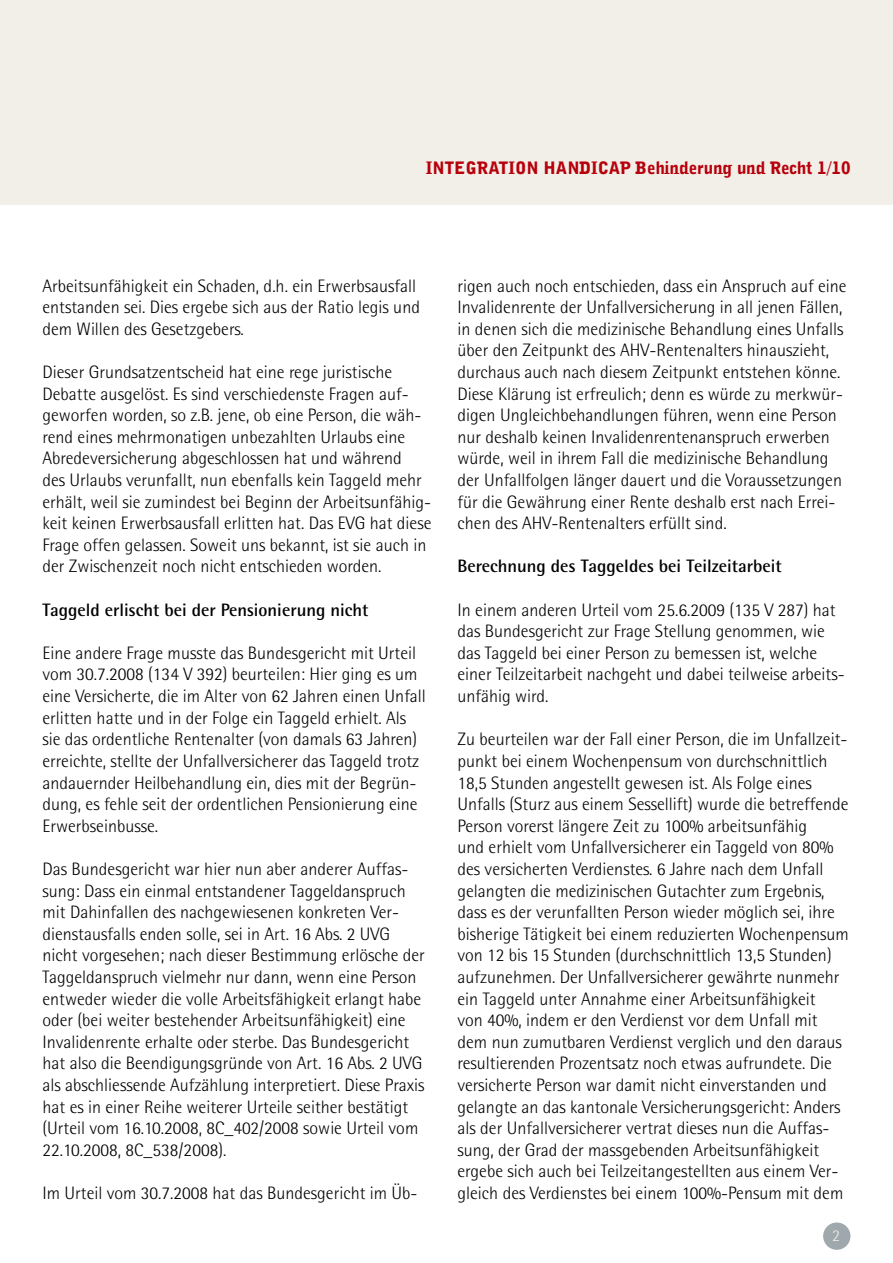
<style>
.page{position:relative;width:893px;height:1263px;background:#fff}
.page>*{position:absolute;margin:0;border:0;box-sizing:border-box;transform-origin:0 0}
.t1{font:300 18px/21.6px "Agfa Rotis Semisans";color:#000}
.t2{font:700 18px "Agfa Rotis Semisans";color:#000}
.t3{font:900 17.1px "Avid Gothic";color:#b7000c}
</style>
<div class="page">
<div style="left:0;top:0;width:893px;height:205px;background:#f1efe7"></div>
<div style="left:823px;top:1222px;width:27px;height:28px;background:#9fa8ac;border-radius:50%"></div>
<p class="t3" style="left:426px;top:156px;width:426px">INTEGRATION HANDICAP Behinderung und Recht 1/10</p>
<p class="t1" style="left:43px;top:275px;width:379px">Arbeitsunfähigkeit ein Schaden, d.h. ein Erwerbsausfall entstanden sei. Dies ergebe sich aus der Ratio legis und dem Willen des Gesetzgebers.</p>
<p class="t1" style="left:43px;top:361px;width:390px">Dieser Grundsatzentscheid hat eine rege juristische Debatte ausgelöst. Es sind verschiedenste Fragen auf&shy;geworfen worden, so z.B. jene, ob eine Person, die wäh&shy;rend eines mehrmonatigen unbezahlten Urlaubs eine Abredeversicherung abgeschlossen hat und während<br>des Urlaubs verunfallt, nun ebenfalls kein Taggeld mehr erhält, weil sie zumindest bei Beginn der Arbeitsunfähig&shy;keit keinen Erwerbsausfall erlitten hat. Das EVG hat diese Frage offen gelassen. Soweit uns bekannt, ist sie auch in der Zwischenzeit noch nicht entschieden worden.</p>
<p class="t2" style="left:43px;top:598px;width:327px">Taggeld erlischt bei der Pensionierung nicht</p>
<p class="t1" style="left:43px;top:642px;width:385px">Eine andere Frage musste das Bundesgericht mit Urteil vom 30.7.2008 (1 34 V 392) beurteilen: Hier ging es um eine Versicherte, die im Alter von 62 Jahren einen Unfall erlitten hatte und in der Folge ein Taggeld erhielt. Als sie das ordentliche Rentenalter (von damals 63 Jahren) erreichte, stellte der Unfallversicherer das Taggeld trotz andauernder Heilbehandlung ein, dies mit der Begrün&shy;dung, es fehle seit der ordentlichen Pensionierung eine Erwerbseinbusse.</p>
<p class="t1" style="left:43px;top:858px;width:384px">Das Bundesgericht war hier nun aber anderer Auffas&shy;sung: Dass ein einmal entstandener Taggeldanspruch mit Dahinfallen des nachgewiesenen konkreten Ver&shy;dienstausfalls enden solle, sei in Art. 1 6 Abs. 2 UVG nicht vorgesehen; nach dieser Bestimmung erlösche der Taggeldanspruch vielmehr nur dann, wenn eine Person entweder wieder die volle Arbeitsfähigkeit erlangt habe oder (bei weiter bestehender Arbeitsunfähigkeit) eine Invalidenrente erhalte oder sterbe. Das Bundesgericht hat also die Beendigungsgründe von Art. 1 6 Abs. 2 UVG als abschliessende Aufzählung interpretiert. Diese Praxis hat es in einer Reihe weiterer Urteile seither bestätigt (Urteil vom 1 6.1 0.2008, 8C_402/2008 sowie Urteil vom 22.1 0.2008, 8C_538/2008).</p>
<p class="t1" style="left:43px;top:1182px;width:376px">Im Urteil vom 30.7.2008 hat das Bundesgericht im Üb-</p>
<p class="t1" style="left:458px;top:275px;width:391px">rigen auch noch entschieden, dass ein Anspruch auf eine Invalidenrente der Unfallversicherung in all jenen Fällen, in denen sich die medizinische Behandlung eines Unfalls über den Zeitpunkt des AHV-Rentenalters hinauszieht, durchaus auch nach diesem Zeitpunkt entstehen könne.<br>Diese Klärung ist erfreulich; denn es würde zu merkwür&shy;digen Ungleichbehandlungen führen, wenn eine Person nur deshalb keinen Invalidenrentenanspruch erwerben würde, weil in ihrem Fall die medizinische Behandlung der Unfallfolgen länger dauert und die Voraussetzungen für die Gewährung einer Rente deshalb erst nach Errei&shy;chen des AHV-Rentenalters erfüllt sind.</p>
<p class="t2" style="left:458px;top:555px;width:326px">Berechnung des Taggeldes bei Teilzeitarbeit</p>
<p class="t1" style="left:458px;top:599px;width:389px">In einem anderen Urteil vom 25.6.2009 (1 35 V 287) hat das Bundesgericht zur Frage Stellung genommen, wie das Taggeld bei einer Person zu bemessen ist, welche einer Teilzeitarbeit nachgeht und dabei teilweise arbeits&shy;unfähig wird.</p>
<p class="t1" style="left:458px;top:728px;width:393px">Zu beurteilen war der Fall einer Person, die im Unfallzeit&shy;punkt bei einem Wochenpensum von durchschnittlich<br>1 8,5 Stunden angestellt gewesen ist. Als Folge eines Unfalls (Sturz aus einem Sessellift) wurde die betreffende Person vorerst längere Zeit zu 1 00% arbeitsunfähig<br>und erhielt vom Unfallversicherer ein Taggeld von 80% des versicherten Verdienstes. 6 Jahre nach dem Unfall gelangten die medizinischen Gutachter zum Ergebnis, dass es der verunfallten Person wieder möglich sei, ihre bisherige Tätigkeit bei einem reduzierten Wochenpensum von 1 2 bis 1 5 Stunden (durchschnittlich 1 3,5 Stunden) aufzunehmen. Der Unfallversicherer gewährte nunmehr ein Taggeld unter Annahme einer Arbeitsunfähigkeit<br>von 40%, indem er den Verdienst vor dem Unfall mit dem nun zumutbaren Verdienst verglich und den daraus resultierenden Prozentsatz noch etwas aufrundete. Die versicherte Person war damit nicht einverstanden und gelangte an das kantonale Versicherungsgericht: Anders als der Unfallversicherer vertrat dieses nun die Auffas&shy;sung, der Grad der massgebenden Arbeitsunfähigkeit ergebe sich auch bei Teilzeitangestellten aus einem Ver&shy;gleich des Verdienstes bei einem 1 00%-Pensum mit dem</p>
</div>
